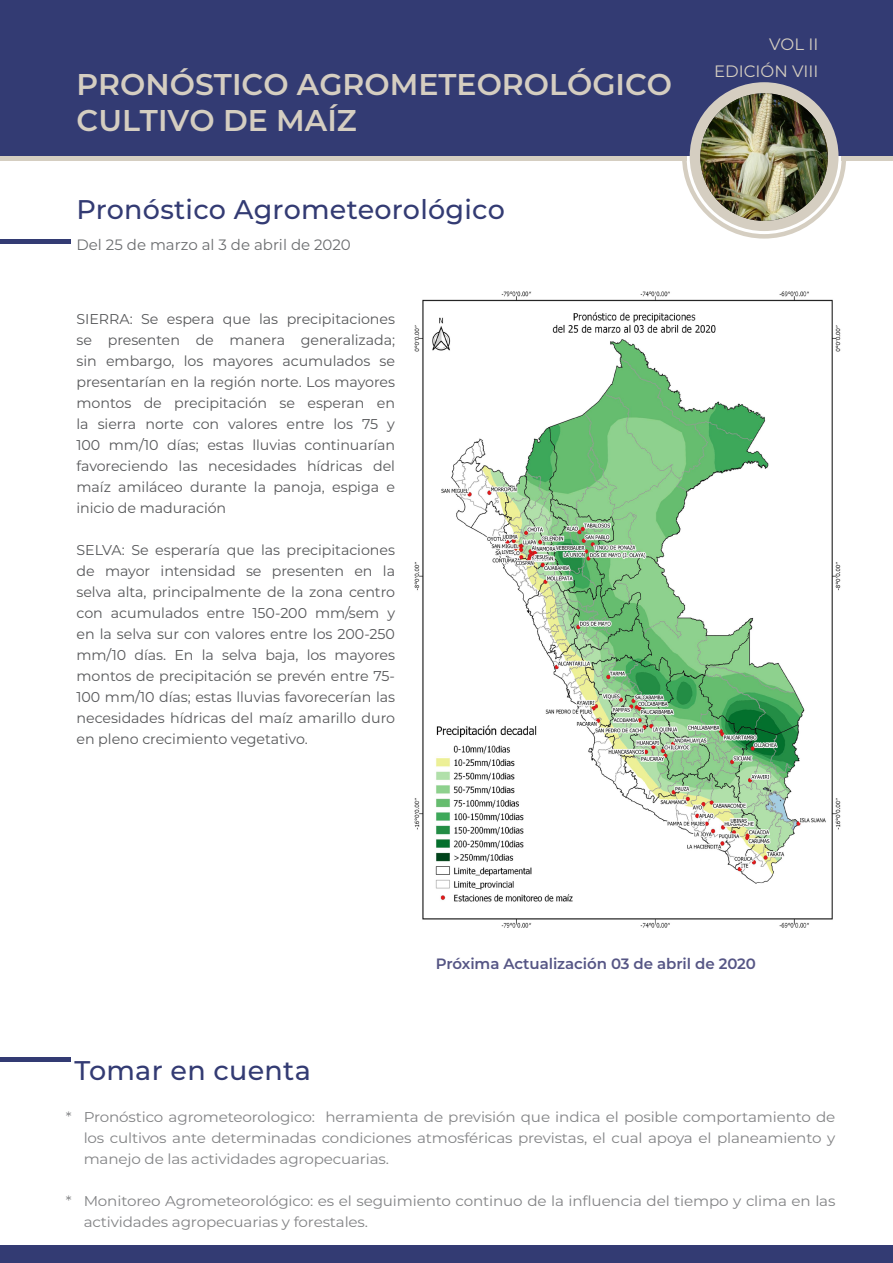
<style>
.page{position:relative;width:893px;height:1263px;background:#fff}
.page>*{position:absolute;margin:0;border:0;box-sizing:border-box;transform-origin:0 0}
.t1{font:600 30px/36px "Montserrat";color:#d5cec1}
.t2{font:500 27px "Montserrat";letter-spacing:.01em;color:#333b73}
.t3{font:16.5px/27px "Montserrat";color:#d5cec1;text-align:right}
.t4{font:600 15px "Montserrat";letter-spacing:-.005em;color:#565685}
.t5{font:15px "Montserrat";color:#6b6d6f}
.t6{font:14.25px/21px "Montserrat";letter-spacing:-.005em;color:#57585a;text-align:justify}
.t7{font:14.25px/21px "Montserrat";letter-spacing:-.01em;color:#828385;text-align:justify;scale:1.06 1}
</style>
<div class="page">
<div style="left:0;top:0;width:893px;height:156px;background:#333b73"></div>
<svg style="left:682px;top:156px;width:164px;height:83px"></svg>
<div style="left:690px;top:82px;width:148px;height:149px;background:#d5cec1;border-radius:50%"></div>
<img style="left:700px;top:93px;width:128px;height:128px;border-radius:64px">
<div style="left:0;top:1245px;width:893px;height:18px;background:#333b73"></div>
<div style="left:0;top:239px;width:70px;height:5px;background:#333b73"></div>
<hr style="left:0;top:1057px;width:70px;height:4px;background:#333b73">
<hr style="left:0;top:156px;width:687px;height:4px;background:#d5cec1">
<hr style="left:841px;top:156px;width:52px;height:4px;background:#d5cec1">
<img style="left:414px;top:291px;width:427px;height:637px">
<h1 class="t1" style="left:77px;top:65px;width:597px">PRONÓSTICO AGROMETEOROLÓGICO<br>CULTIVO DE MAÍZ</h1>
<h2 class="t2" style="left:77px;top:191px;width:430px">Pronóstico Agrometeorológico</h2>
<p class="t5" style="left:77px;top:234px;width:276px">Del 25 de marzo al 3 de abril de 2020</p>
<p class="t6" style="left:77px;top:308px;width:320px">SIERRA: Se espera que las precipitaciones se presenten de manera generalizada; sin embargo, los mayores acumulados se presentarían en la región norte. Los mayores montos de precipitación se esperan en la sierra norte con valores entre los 75 y 100 mm/10 días; estas lluvias continuarían favoreciendo las necesidades hídricas del maíz amiláceo durante la panoja, espiga e inicio de maduración</p>
<p class="t6" style="left:77px;top:539px;width:320px">SELVA: Se esperaría que las precipitaciones de mayor intensidad se presenten en la selva alta, principalmente de la zona centro con acumulados entre 150-200 mm/sem y en la selva sur con valores entre los 200-250 mm/10 días. En la selva baja, los mayores montos de precipitación se prevén entre 75- 100 mm/10 días; estas lluvias favorecerían las necesidades hídricas del maíz amarillo duro en pleno crecimiento vegetativo.</p>
<p class="t3" style="left:714px;top:30px;width:106px">VOL II<br>EDICIÓN VIII</p>
<h2 class="t2" style="left:74px;top:1052px;width:238px">Tomar en cuenta</h2>
<p class="t4" style="left:436px;top:953px;width:322px">Próxima Actualización 03 de abril de 2020</p>
<p class="t7" style="left:84px;top:1106px;width:711px;text-indent:-18px">* Pronóstico agrometeorologico: herramienta de previsión que indica el posible comportamiento de los cultivos ante determinadas condiciones atmosféricas previstas, el cual apoya el planeamiento y manejo de las actividades agropecuarias.</p>
<p class="t7" style="left:84px;top:1190px;width:711px;text-indent:-18px">* Monitoreo Agrometeorológico: es el seguimiento continuo de la influencia del tiempo y clima en las actividades agropecuarias y forestales.</p>
</div>
